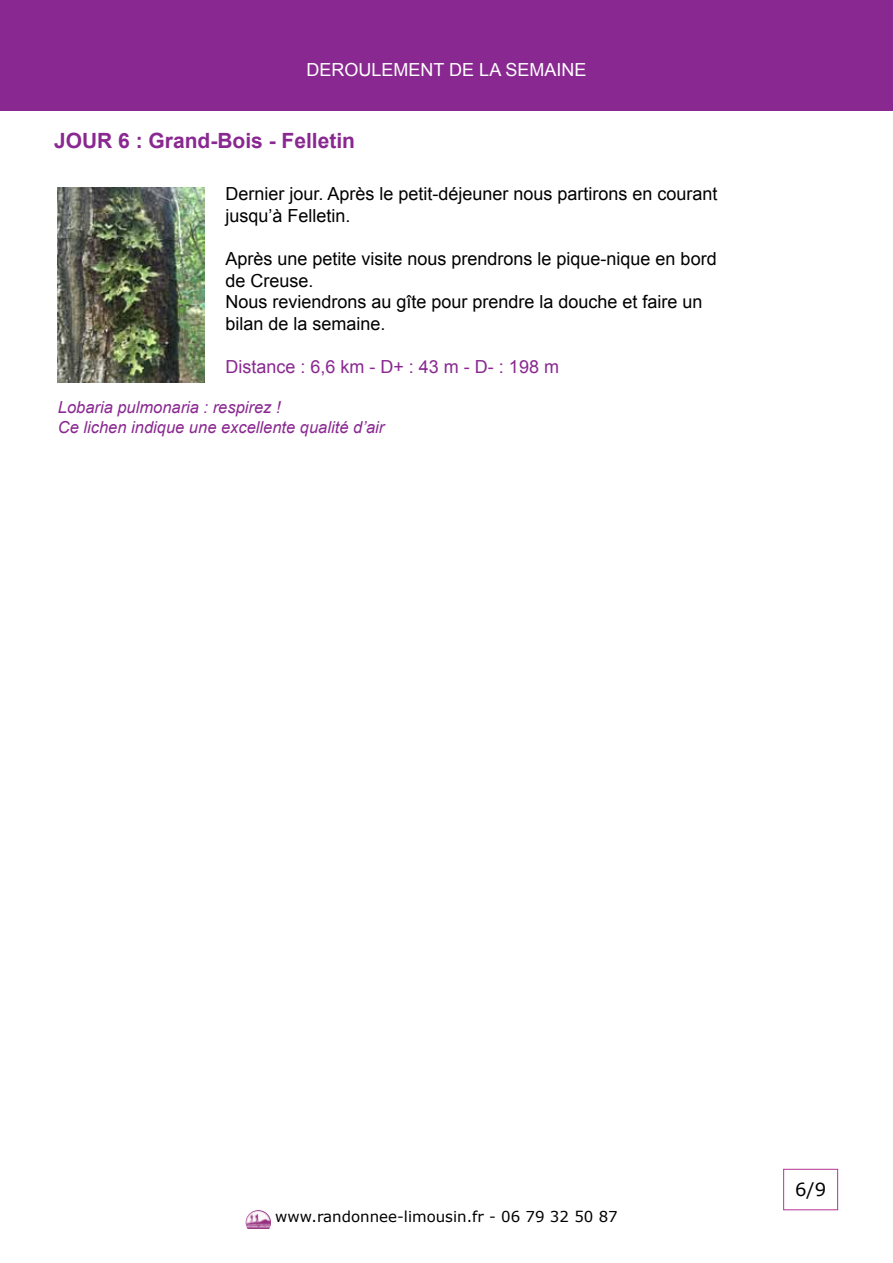
<style>
.page{position:relative;width:893px;height:1263px;background:#fff}
.page>*{position:absolute;margin:0;border:0;box-sizing:border-box;transform-origin:0 0}
.t1{font:700 21px "Arial";color:#892890}
.t2{font:18px/21.6px "Arial";color:#000}
.t3{font:18px "Arial";color:#fff}
.t4{font:18px "Arial";color:#892890}
.t5{font:18px "Verdana";color:#000}
.t6{font:italic 16.5px/19.8px "Arial";color:#892890}
.t7{font:15px "Verdana";color:#000}
</style>
<div class="page">
<img style="left:58px;top:187px;width:146px;height:195px">
<div style="left:0;top:0;width:893px;height:111px;background:#892890"></div>
<div style="left:783px;top:1169px;width:55px;height:41px;border:1px solid #b43393"></div>
<img style="left:246px;top:1210px;width:25px;height:19px">
<p class="t3" style="left:307px;top:58px;width:281px">DEROULEMENT DE LA SEMAINE</p>
<p class="t3" style="left:307px;top:67px;width:281px">DEROULEMENT DE LA SEMAINE</p>
<p class="t1" style="left:54px;top:126px;width:303px">JOUR 6 : Grand-Bois - Felletin</p>
<p class="t2" style="left:225px;top:183px;width:494px">Dernier jour. Après le petit-déjeuner nous partirons en courant jusqu’à Felletin.</p>
<p class="t2" style="left:225px;top:248px;width:493px">Après une petite visite nous prendrons le pique-nique en bord de Creuse.<br>Nous reviendrons au gîte pour prendre la douche et faire un bilan de la semaine.</p>
<p class="t4" style="left:225px;top:355px;width:335px">Distance : 6,6 km - D+ : 43 m - D- : 198 m</p>
<p class="t6" style="left:58px;top:397px;width:328px">Lobaria pulmonaria : respirez !<br>Ce lichen indique une excellente qualité d’air</p>
<p class="t7" style="left:275px;top:1206px;width:344px">www.randonnee-limousin.fr - 06 79 32 50 87</p>
<p class="t5" style="left:795px;top:1177px;width:33px">6/9</p>
</div>
